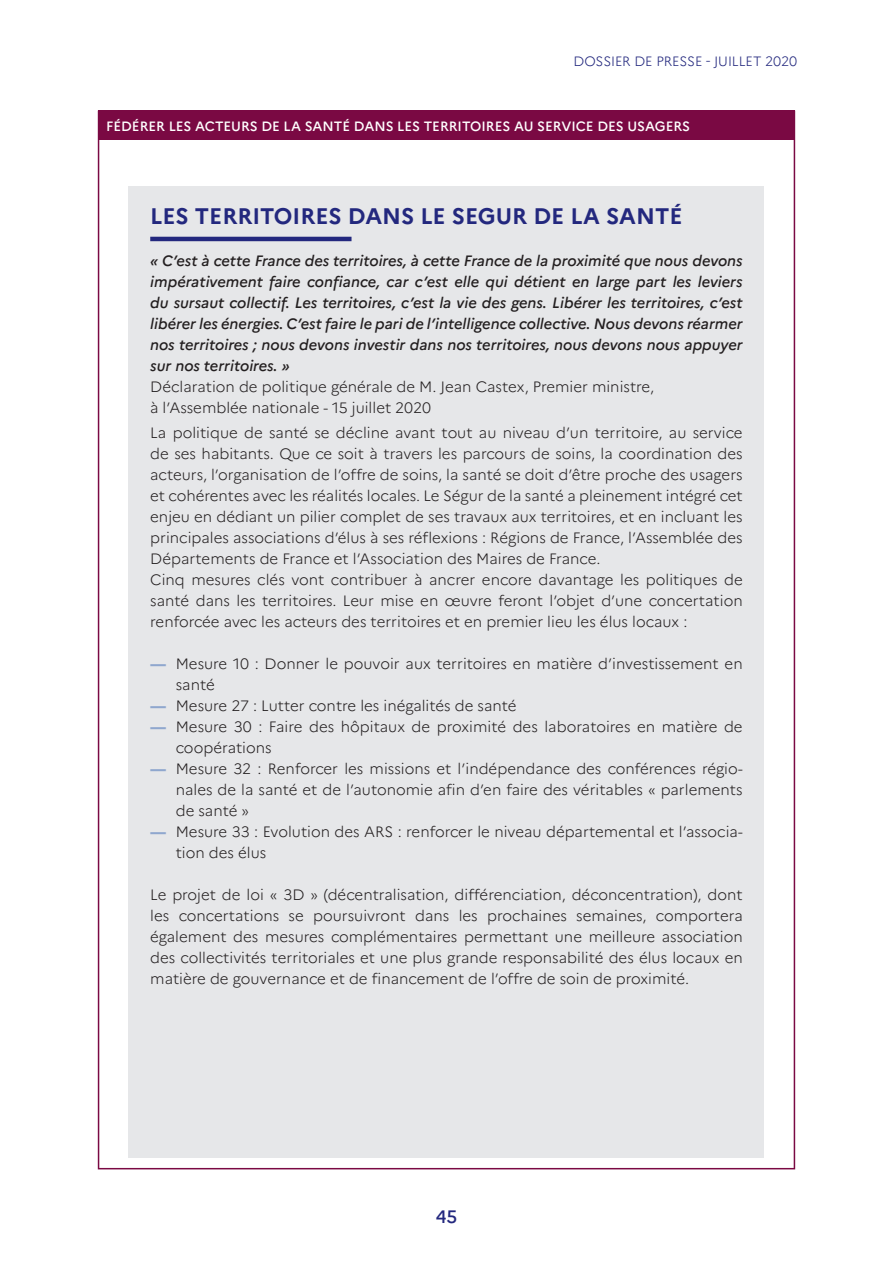
<style>
.page{position:relative;width:893px;height:1263px;background:#fff}
.page>*{position:absolute;margin:0;border:0;box-sizing:border-box;transform-origin:0 0}
.t1{font:700 22.5px "Marianne";color:#23287e}
.t2{font:500 18px "Marianne";color:#23287e}
.t3{font:300 15px/21px "Marianne";color:#231f20}
.t4{font:italic 500 15px/21px "Marianne";color:#231f20;text-align:justify}
.t5{font:500 13.5px "Marianne";color:#fff}
.t6{font:300 13.5px "Marianne";letter-spacing:-.005em;color:#23287e}
.s1{font-weight:800;color:#8fa7ce}
</style>
<div class="page">
<div style="left:98px;top:111px;width:696px;height:29px;background:#7a0943"></div>
<div style="left:129px;top:186px;width:635px;height:972px;background:#e6e7e9"></div>
<hr style="left:150px;top:237px;width:201px;height:4px;background:#23287e">
<p class="t6" style="left:573px;top:53px;width:225px">DOSSIER DE PRESSE - JUILLET 2020</p>
<p class="t5" style="left:106px;top:118px;width:585px">FÉDÉRER LES ACTEURS DE LA SANTÉ DANS LES TERRITOIRES AU SERVICE DES USAGERS</p>
<h1 class="t1" style="left:150px;top:202px;width:534px">LES TERRITOIRES DANS LE SEGUR DE LA SANTÉ</h1>
<p class="t4" style="left:150px;top:250px;width:594px">« C’est à cette France des territoires, à cette France de la proximité que nous devons impérativement faire confiance, car c’est elle qui détient en large part les leviers du sursaut collectif. Les territoires, c’est la vie des gens. Libérer les territoires, c’est libérer les énergies. C’est faire le pari de l’intelligence collective. Nous devons réarmer nos territoires ; nous devons investir dans nos territoires, nous devons nous appuyer sur nos territoires. »</p>
<p class="t3" style="left:150px;top:376px;width:506px">Déclaration de politique générale de M. Jean Castex, Premier ministre, à l’Assemblée nationale - 15 juillet 2020</p>
<p class="t3" style="left:150px;top:422px;width:594px">La politique de santé se décline avant tout au niveau d’un territoire, au service de ses habitants. Que ce soit à travers les parcours de soins, la coordination des acteurs, l’organisation de l’offre de soins, la santé se doit d’être proche des usagers et cohérentes avec les réalités locales. Le Ségur de la santé a pleinement intégré cet enjeu en dédiant un pilier complet de ses travaux aux territoires, et en incluant les principales associations d’élus à ses réflexions : Régions de France, l’Assemblée des Départements de France et l’Association des Maires de France.<br>Cinq mesures clés vont contribuer à ancrer encore davantage les politiques de santé dans les territoires. Leur mise en œuvre feront l’objet d’une concertation renforcée avec les acteurs des territoires et en premier lieu les élus locaux :</p>
<p class="t3" style="left:176px;top:653px;width:568px;text-indent:-26px"><span class="s1">—</span> Mesure 10 : Donner le pouvoir aux territoires en matière d’investissement en santé</p>
<p class="t3" style="left:150px;top:695px;width:368px"><span class="s1">—</span> Mesure 27 : Lutter contre les inégalités de santé</p>
<p class="t3" style="left:176px;top:716px;width:568px;text-indent:-26px"><span class="s1">—</span> Mesure 30 : Faire des hôpitaux de proximité des laboratoires en matière de coopérations</p>
<p class="t3" style="left:176px;top:758px;width:568px;text-align:justify;text-indent:-26px"><span class="s1">—</span> Mesure 32 : Renforcer les missions et l’indépendance des conférences régio&shy;nales de la santé et de l’autonomie afin d’en faire des véritables « parlements de santé »</p>
<p class="t3" style="left:176px;top:821px;width:568px;text-indent:-26px"><span class="s1">—</span> Mesure 33 : Evolution des ARS : renforcer le niveau départemental et l’associa&shy;tion des élus</p>
<p class="t3" style="left:150px;top:884px;width:594px;text-align:justify">Le projet de loi « 3D » (décentralisation, différenciation, déconcentration), dont les concertations se poursuivront dans les prochaines semaines, comportera également des mesures complémentaires permettant une meilleure association des collectivités territoriales et une plus grande responsabilité des élus locaux en matière de gouvernance et de financement de l’offre de soin de proximité.</p>
<p class="t2" style="left:436px;top:1205px;width:23px">45</p>
</div>
